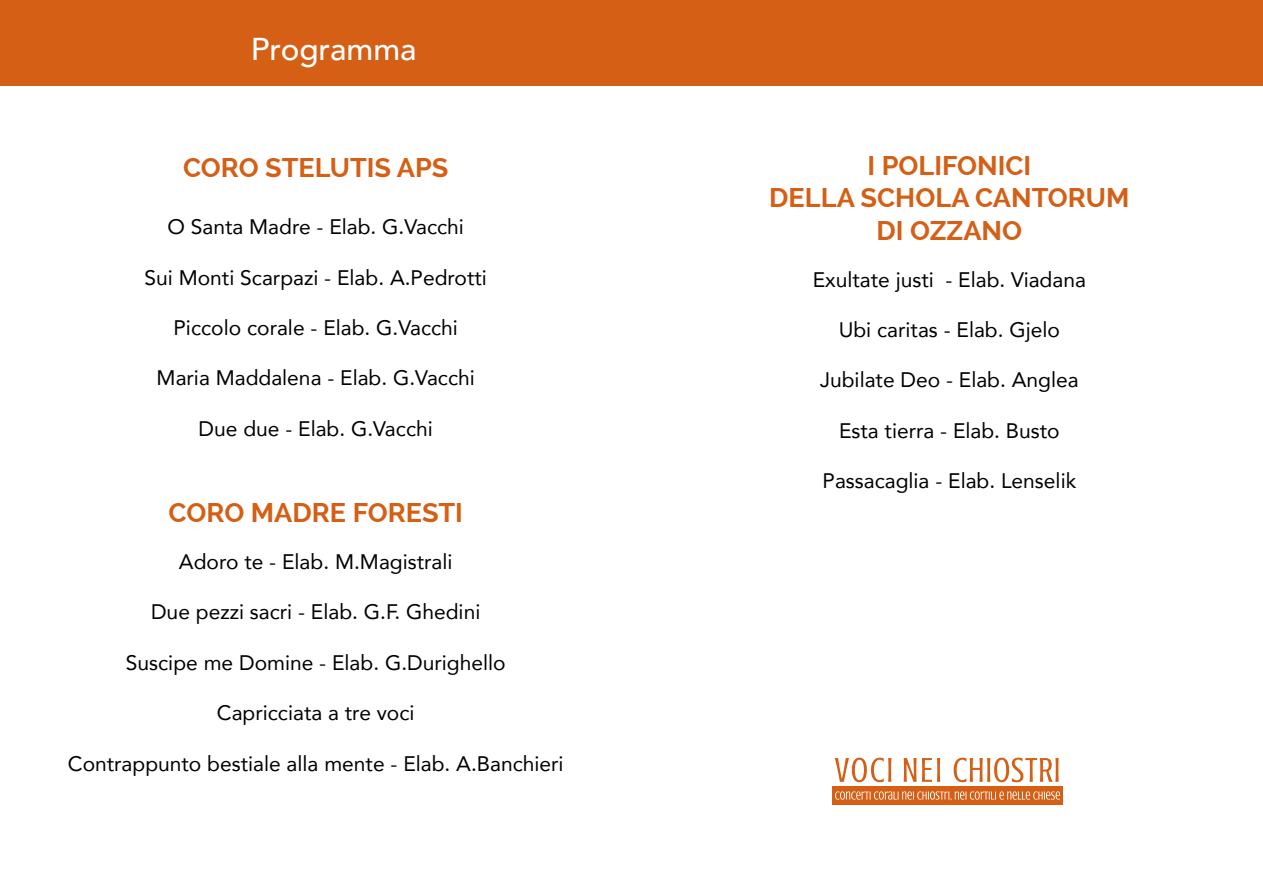
<style>
.page{position:relative;width:1263px;height:893px;background:#fff}
.page>*{position:absolute;margin:0;border:0;box-sizing:border-box;transform-origin:0 0}
.t1{font:500 31.5px "Avenir";color:#fff}
.t2{font:700 27px/32.4px "Raleway";color:#d45f15;text-align:center}
.t3{font:21px "Avenir";color:#000}
</style>
<div class="page">
<div style="left:0;top:0;width:1263px;height:85px;background:#d45f15"></div>
<div style="left:832px;top:787px;width:230px;height:18px;background:#d45f15"></div>
<svg style="left:835px;top:791px;width:225px;height:9px"></svg>
<svg style="left:835px;top:758px;width:224px;height:24px"></svg>
<h1 class="t1" style="left:251px;top:22px;width:167px">Programma</h1>
<p class="t2" style="left:183px;top:151px;width:267px">CORO STELUTIS APS</p>
<p class="t3" style="left:167px;top:210px;width:298px">O Santa Madre - Elab. G.Vacchi</p>
<p class="t3" style="left:145px;top:260px;width:344px">Sui Monti Scarpazi - Elab. A.Pedrotti</p>
<p class="t3" style="left:173px;top:311px;width:286px">Piccolo corale - Elab. G.Vacchi</p>
<p class="t3" style="left:157px;top:361px;width:320px">Maria Maddalena - Elab. G.Vacchi</p>
<p class="t3" style="left:199px;top:412px;width:236px">Due due - Elab. G.Vacchi</p>
<p class="t2" style="left:168px;top:497px;width:296px">CORO MADRE FORESTI</p>
<p class="t3" style="left:179px;top:545px;width:275px">Adoro te - Elab. M.Magistrali</p>
<p class="t3" style="left:151px;top:595px;width:331px">Due pezzi sacri - Elab. G.F. Ghedini</p>
<p class="t3" style="left:126px;top:646px;width:381px">Suscipe me Domine - Elab. G.Durighello</p>
<p class="t3" style="left:217px;top:696px;width:199px">Capricciata a tre voci</p>
<p class="t3" style="left:68px;top:746px;width:497px">Contrappunto bestiale alla mente - Elab. A.Banchieri</p>
<p class="t2" style="left:769px;top:149px;width:362px">I POLIFONICI<br>DELLA SCHOLA CANTORUM<br>DI OZZANO</p>
<p class="t3" style="left:813px;top:262px;width:275px">Exultate justi - Elab. Viadana</p>
<p class="t3" style="left:839px;top:313px;width:223px">Ubi caritas - Elab. Gjelo</p>
<p class="t3" style="left:820px;top:363px;width:260px">Jubilate Deo - Elab. Anglea</p>
<p class="t3" style="left:839px;top:414px;width:222px">Esta tierra - Elab. Busto</p>
<p class="t3" style="left:822px;top:464px;width:255px">Passacaglia - Elab. Lenselik</p>
</div>
